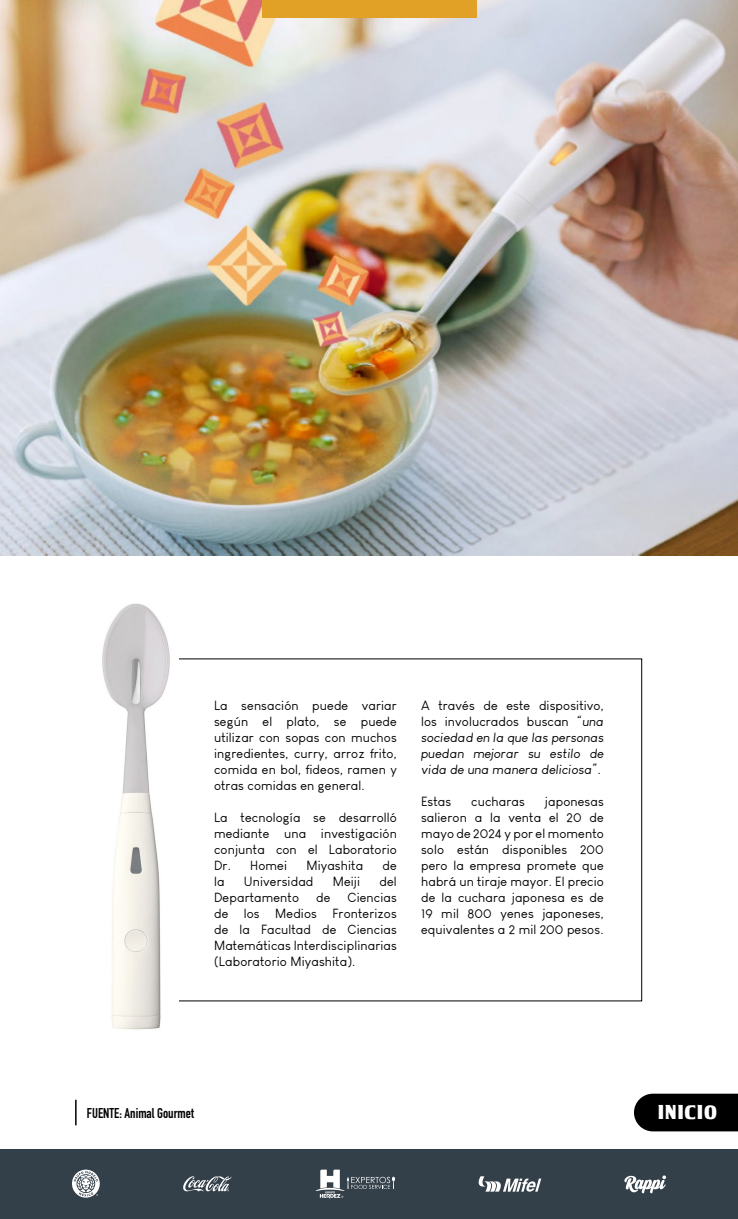
<style>
.page{position:relative;width:738px;height:1219px;background:#fff}
.page>*{position:absolute;margin:0;border:0;box-sizing:border-box;transform-origin:0 0}
.t1{font:20px "Tobago Poster";letter-spacing:.05em;color:#fff}
.t2{font:700 14px "DIN Condensed";color:#000}
.t3{font:13px/16px "Louis George Cafe";letter-spacing:.01em;color:#000;text-align:justify}
.t4{font:italic 13px/16px "Louis George Cafe";letter-spacing:.01em;color:#000;text-align:justify}
.s1{font-style:normal}
</style>
<div class="page">
<img style="left:0;top:0;width:737px;height:555px">
<div style="left:0;top:1149px;width:737px;height:70px;background:#33404a"></div>
<svg style="left:72px;top:1170px;width:28px;height:28px"></svg>
<svg style="left:624px;top:1175px;width:41px;height:18px"></svg>
<svg style="left:315px;top:1170px;width:80px;height:28px"></svg>
<svg style="left:183px;top:1176px;width:49px;height:16px"></svg>
<svg style="left:478px;top:1176px;width:63px;height:16px"></svg>
<div style="left:261px;top:0;width:215px;height:17px;background:#e0a126"></div>
<hr style="left:75px;top:1100px;width:2px;height:25px;background:#000">
<div style="left:634px;top:1094px;width:103px;height:37px;background:#000"></div>
<img style="left:102px;top:603px;width:68px;height:427px">
<p class="t3" style="left:214px;top:697px;width:184px">La sensación puede variar según el plato, se puede utilizar con sopas con muchos ingredientes, curry, arroz frito, comida en bol, fideos, ramen y otras comidas en general.</p>
<p class="t3" style="left:214px;top:809px;width:184px">La tecnología se desarrolló mediante una investigación conjunta con el Laboratorio Dr. Homei</p>
<p class="t3" style="left:306px;top:857px;width:58px">Miyashita</p>
<p class="t3" style="left:382px;top:857px;width:16px">de</p>
<p class="t3" style="left:214px;top:873px;width:12px">la</p>
<p class="t3" style="left:243px;top:873px;width:71px">Universidad</p>
<p class="t3" style="left:332px;top:873px;width:29px">Meiji</p>
<p class="t3" style="left:379px;top:873px;width:19px">del</p>
<p class="t3" style="left:214px;top:889px;width:86px">Departamento</p>
<p class="t3" style="left:316px;top:889px;width:16px">de</p>
<p class="t3" style="left:214px;top:889px;width:184px;text-indent:133px">Ciencias de los Medios Fronterizos de la Facultad de Ciencias Matemáticas Interdisciplinarias (Laboratorio Miyashita).</p>
<p class="t4" style="left:421px;top:697px;width:184px"><span class="s1">A través de este dispositivo, los involucrados buscan</span> “una sociedad en la que las personas puedan mejorar su estilo de vida de una manera deliciosa”.</p>
<p class="t3" style="left:421px;top:793px;width:32px">Estas</p>
<p class="t3" style="left:471px;top:793px;width:55px">cucharas</p>
<p class="t3" style="left:421px;top:793px;width:184px;text-indent:124px">japonesas salieron a la venta el 20 de mayo de 2024 y por el momento solo están disponibles 200 pero la empresa promete que habrá un tiraje mayor. El precio de la cuchara japonesa es de 19 mil 800 yenes japoneses, equivalentes a 2 mil 200 pesos.</p>
<p class="t2" style="left:87px;top:1104px;width:108px">FUENTE: Animal Gourmet</p>
<h1 class="t1" style="left:656px;top:1100px;width:60px">INICIO</h1>
</div>
